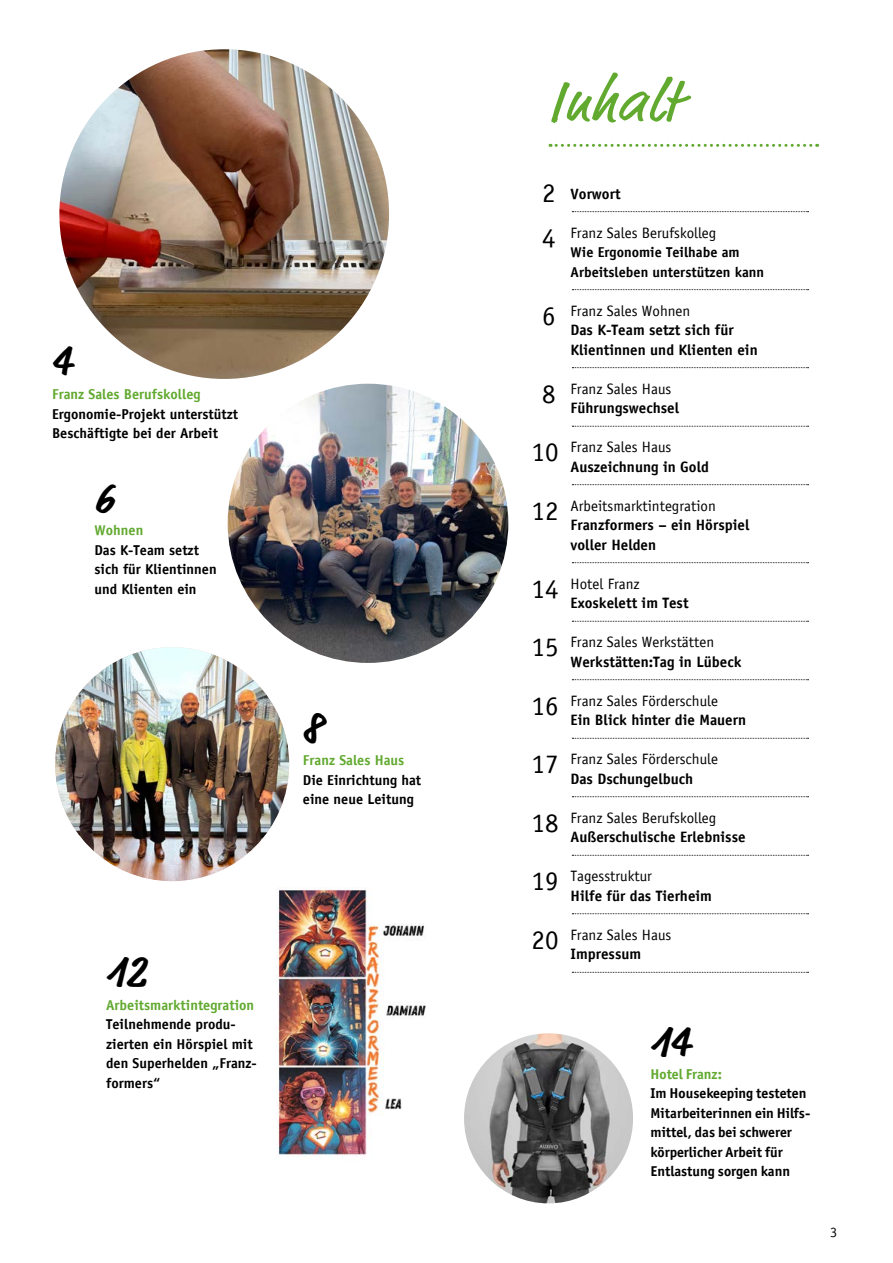
<style>
.page{position:relative;width:893px;height:1263px;background:#fff}
.page>*{position:absolute;margin:0;border:0;box-sizing:border-box;transform-origin:0 0}
.t1{font:60px "Market Pro";letter-spacing:.025em;color:#61a92f}
.t2{font:700 45px "Market Pro";color:#000}
.t3{font:700 15px/19.5px "Officina Sans";color:#000}
.t4{font:15px/19.5px "Officina Sans";color:#000}
.t5{font:700 14.25px/19.5px "Officina Sans";color:#000}
.t6{font:700 14.25px/19.5px "Officina Sans ITC Pro";color:#000}
.t7{font:700 14.25px "Officina Sans";color:#61a92f}
.t8{font:700 14.25px "Officina Sans ITC Pro";color:#61a92f}
.t9{font:14.25px "Officina Sans";color:#000}
.s1{font-weight:400;font-size:27px}
.s2{font-size:27px}
.s3{font-weight:400}
.s4{font-weight:700}
</style>
<div class="page">
<svg style="left:572px;top:211px;width:236px;height:1px"></svg>
<svg style="left:572px;top:289px;width:236px;height:1px"></svg>
<svg style="left:572px;top:367px;width:236px;height:1px"></svg>
<svg style="left:572px;top:426px;width:236px;height:1px"></svg>
<svg style="left:572px;top:484px;width:236px;height:1px"></svg>
<svg style="left:572px;top:562px;width:236px;height:1px"></svg>
<svg style="left:572px;top:621px;width:236px;height:1px"></svg>
<svg style="left:572px;top:679px;width:236px;height:1px"></svg>
<svg style="left:572px;top:738px;width:236px;height:1px"></svg>
<svg style="left:572px;top:796px;width:236px;height:1px"></svg>
<svg style="left:572px;top:855px;width:236px;height:1px"></svg>
<svg style="left:572px;top:913px;width:236px;height:1px"></svg>
<svg style="left:572px;top:972px;width:236px;height:1px"></svg>
<img style="left:55px;top:647px;width:234px;height:234px;border-radius:117px">
<img style="left:59px;top:49px;width:330px;height:330px;border-radius:165px">
<img style="left:276px;top:889px;width:150px;height:272px">
<svg style="left:550px;top:144px;width:268px;height:3px"></svg>
<img style="left:228px;top:384px;width:280px;height:279px">
<img style="left:464px;top:1033px;width:169px;height:170px">
<h2 class="t2" style="left:52px;top:329px;width:21px">4</h2>
<p class="t7" style="left:52px;top:388px;width:150px">Franz Sales Berufskolleg</p>
<p class="t5" style="left:52px;top:405px;width:188px">Ergonomie-Projekt unterstützt<br>Beschäftigte bei der Arbeit</p>
<h2 class="t2" style="left:94px;top:466px;width:21px">6</h2>
<p class="t7" style="left:94px;top:524px;width:50px">Wohnen</p>
<p class="t5" style="left:94px;top:541px;width:124px">Das K-Team setzt sich für Klientinnen und Klienten ein</p>
<h2 class="t2" style="left:303px;top:696px;width:21px">8</h2>
<p class="t7" style="left:303px;top:754px;width:103px">Franz Sales Haus</p>
<p class="t5" style="left:303px;top:771px;width:120px">Die Einrichtung hat eine neue Leitung</p>
<h2 class="t2" style="left:106px;top:940px;width:41px">12</h2>
<p class="t7" style="left:106px;top:999px;width:150px">Arbeitsmarktintegration</p>
<p class="t5" style="left:106px;top:1016px;width:152px">Teilnehmende produ&shy;zierten ein Hörspiel mit den Superhelden „Franz&shy;formers“</p>
<h1 class="t1" style="left:549px;top:61px;width:132px">Inhalt</h1>
<p class="t3" style="left:542px;top:185px;width:80px"><span class="s1">2</span> Vorwort</p>
<p class="t4" style="left:542px;top:224px;width:176px"><span class="s2">4</span> Franz Sales Berufskolleg</p>
<p class="t5" style="left:570px;top:244px;width:195px">Wie Ergonomie Teilhabe am<br>Arbeitsleben unterstützen kann</p>
<p class="t3" style="left:570px;top:302px;width:189px;text-indent:-28px"><span class="s1">6</span> <span class="s3">Franz Sales Wohnen<br></span>Das K-Team setzt sich für<br>Klientinnen und Klienten ein</p>
<p class="t3" style="left:570px;top:380px;width:110px;text-indent:-28px"><span class="s1">8</span> <span class="s3">Franz Sales Haus<br></span>Führungswechsel</p>
<p class="t3" style="left:570px;top:438px;width:140px;text-indent:-39px"><span class="s1">10</span> <span class="s3">Franz Sales Haus<br></span>Auszeichnung in Gold</p>
<p class="t3" style="left:570px;top:497px;width:180px;text-indent:-39px"><span class="s1">12</span> <span class="s3">Arbeitsmarktintegration<br></span>Franzformers – ein Hörspiel voller Helden</p>
<p class="t3" style="left:570px;top:575px;width:120px;text-indent:-39px"><span class="s1">14</span> <span class="s3">Hotel Franz<br></span>Exoskelett im Test</p>
<p class="t3" style="left:570px;top:633px;width:173px;text-indent:-39px"><span class="s1">15</span> <span class="s3">Franz Sales Werkstätten<br></span>Werkstätten:Tag in Lübeck</p>
<p class="t3" style="left:570px;top:692px;width:177px;text-indent:-39px"><span class="s1">16</span> <span class="s3">Franz Sales Förderschule<br></span>Ein Blick hinter die Mauern</p>
<p class="t4" style="left:570px;top:751px;width:149px;text-indent:-39px"><span class="s2">17</span> Franz Sales Förderschule<br><span class="s4">Das Dschungelbuch</span></p>
<p class="t3" style="left:570px;top:809px;width:177px;text-indent:-39px"><span class="s1">18</span> <span class="s3">Franz Sales Berufskolleg<br></span>Außerschulische Erlebnisse</p>
<p class="t3" style="left:570px;top:867px;width:143px;text-indent:-39px"><span class="s1">19</span> <span class="s3">Tagesstruktur<br></span>Hilfe für das Tierheim</p>
<p class="t4" style="left:531px;top:926px;width:141px;text-align:center"><span class="s2">20</span> Franz Sales Haus<br><span class="s4">Impressum</span></p>
<h2 class="t2" style="left:651px;top:1009px;width:41px">14</h2>
<p class="t8" style="left:651px;top:1065px;width:73px">Hotel Franz:</p>
<p class="t6" style="left:651px;top:1083px;width:161px">Im Housekeeping testeten<br>Mitarbeiterinnen ein Hilfs&shy;mittel, das bei schwerer körperlicher Arbeit für<br>Entlastung sorgen kann</p>
<p class="t9" style="left:830px;top:1226px;width:9px">3</p>
</div>
